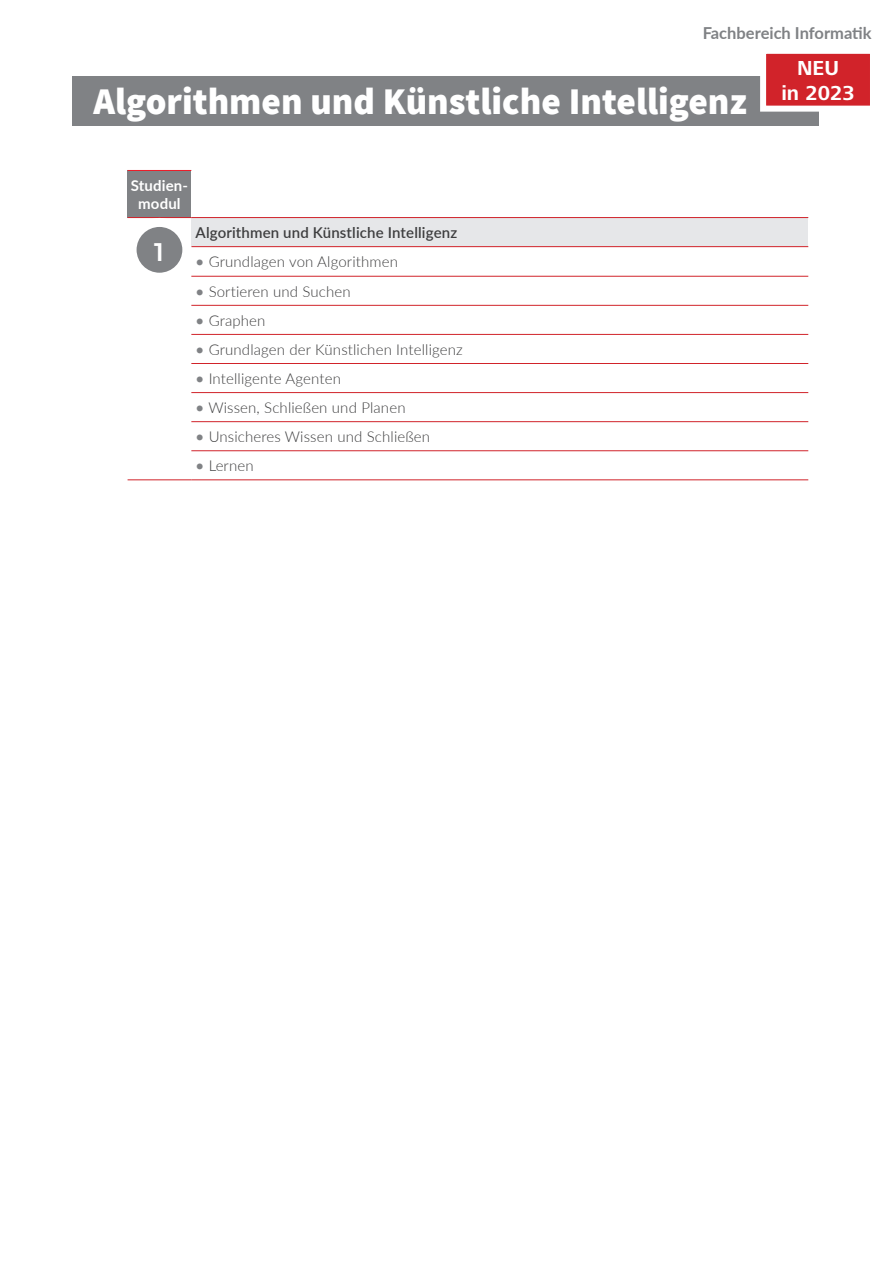
<style>
.page{position:relative;width:893px;height:1263px;background:#fff}
.page>*{position:absolute;margin:0;border:0;box-sizing:border-box;transform-origin:0 0}
.Head___Kapitel{font:900 37.5px "Source Sans Pro";color:#fff}
.txt___linksbündig{font:600 25.5px "Montserrat";color:#fff}
.t1{font:700 21px/25.2px "Frutiger Next Pro";color:#fff;text-align:center}
.Kopfzeile_rechts{font:700 16.5px "Lato";color:#808285}
.t2{font:300 15px "Lato";letter-spacing:.01em;color:#3e3e3f}
.t3{font:600 15px "Lato";letter-spacing:.01em;color:#3e3e3f}
.t4{font:700 15px/18px "Lato";letter-spacing:.01em;color:#fff;text-align:center}
.s1{font-weight:500;color:#808285}
</style>
<div class="page">
<div style="left:72px;top:77px;width:747px;height:49px;background:#808285"></div>
<div style="left:128px;top:170px;width:63px;height:48px;background:#808285"></div>
<div style="left:191px;top:218px;width:617px;height:29px;background:#e6e7e9"></div>
<hr style="left:128px;top:170px;width:63px;height:1px;background:#ee1c28">
<hr style="left:128px;top:217px;width:63px;height:1px;background:#d1232a">
<hr style="left:191px;top:217px;width:617px;height:1px;background:#d1232a">
<hr style="left:191px;top:246px;width:617px;height:1px;background:#d1232a">
<hr style="left:191px;top:276px;width:617px;height:1px;background:#d1232a">
<hr style="left:191px;top:305px;width:617px;height:1px;background:#d1232a">
<hr style="left:191px;top:334px;width:617px;height:1px;background:#d1232a">
<hr style="left:191px;top:363px;width:617px;height:1px;background:#d1232a">
<hr style="left:191px;top:392px;width:617px;height:1px;background:#d1232a">
<hr style="left:191px;top:421px;width:617px;height:1px;background:#d1232a">
<hr style="left:191px;top:450px;width:617px;height:1px;background:#d1232a">
<hr style="left:191px;top:479px;width:617px;height:1px;background:#d1232a">
<hr style="left:128px;top:479px;width:63px;height:1px;background:#d1232a">
<svg style="left:132px;top:222px;width:55px;height:55px;background:#909295"></svg>
<div style="left:128px;top:218px;width:63px;height:64px;border:9px solid #fff;border-radius:50%"></div>
<svg style="left:757px;top:53px;width:113px;height:59px;background:#d74a50"></svg>
<p class="Kopfzeile_rechts" style="left:703px;top:21px;width:170px">Fachbereich Informatik</p>
<p class="t1" style="left:781px;top:55px;width:75px">NEU<br>in 2023</p>
<p class="Head___Kapitel" style="left:94px;top:77px;width:655px">Algorithmen und Künstliche Intelligenz</p>
<p class="t4" style="left:131px;top:176px;width:59px">Studien&shy;modul</p>
<p class="txt___linksbündig" style="left:154px;top:234px;width:11px">1</p>
<p class="t3" style="left:196px;top:222px;width:263px">Algorithmen und Künstliche Intelligenz</p>
<p class="t2" style="left:196px;top:252px;width:204px"><span class="s1">•</span> Grundlagen von Algorithmen</p>
<p class="t2" style="left:196px;top:281px;width:157px"><span class="s1">•</span> Sortieren und Suchen</p>
<p class="t2" style="left:196px;top:310px;width:71px"><span class="s1">•</span> Graphen</p>
<p class="t2" style="left:196px;top:339px;width:269px"><span class="s1">•</span> Grundlagen der Künstlichen Intelligenz</p>
<p class="t2" style="left:196px;top:368px;width:147px"><span class="s1">•</span> Intelligente Agenten</p>
<p class="t2" style="left:196px;top:397px;width:211px"><span class="s1">•</span> Wissen, Schließen und Planen</p>
<p class="t2" style="left:196px;top:426px;width:236px"><span class="s1">•</span> Unsicheres Wissen und Schließen</p>
<p class="t2" style="left:196px;top:455px;width:60px"><span class="s1">•</span> Lernen</p>
</div>
